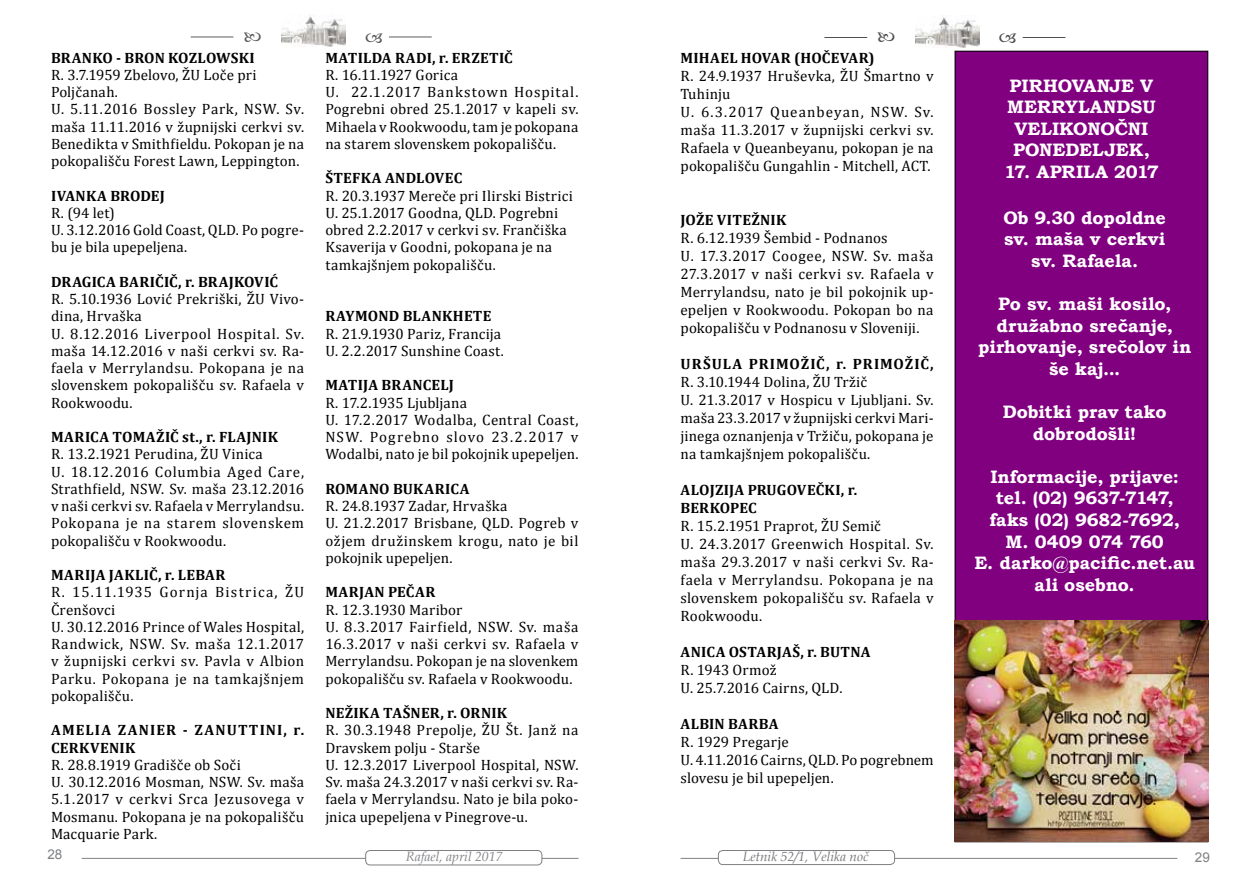
<style>
.page{position:relative;width:1259px;height:893px;background:#fff}
.page>*{position:absolute;margin:0;border:0;box-sizing:border-box;transform-origin:0 0}
.t1{font:700 18px/21.6px "Bookman Old Style";color:#fff;text-align:center}
.t2{font:15px/17.2px "Cambria";letter-spacing:.015em;color:#000}
.t3{font:700 15px/18px "Cambria";letter-spacing:.015em;color:#000}
.t4{font:700 15px/17.2px "Cambria";letter-spacing:.07em;color:#000}
.t5{font:700 15px "Cambria";letter-spacing:.065em;color:#000}
.t6{font:italic 13.5px "Book Antiqua";color:#77787b}
.t7{font:italic 13.5px "Book Antiqua";color:#828487}
.t8{font:13.5px "Arial";color:#7e8083}
</style>
<div class="page">
<hr style="left:680px;top:858px;width:497px;height:1px;background:#7e8083">
<div style="left:718px;top:850px;width:176px;height:14px;background:#fff;border-radius:4px"></div>
<div style="left:718px;top:850px;width:177px;height:15px;border:1px solid #7e8083;border-radius:4px"></div>
<hr style="left:82px;top:858px;width:496px;height:1px;background:#7e8083">
<div style="left:366px;top:850px;width:176px;height:15px;background:#fff;border-radius:4px"></div>
<div style="left:365px;top:850px;width:177px;height:15px;border:1px solid #7e8083;border-radius:4px"></div>
<img style="left:282px;top:15px;width:64px;height:32px">
<hr style="left:389px;top:37px;width:43px;height:1px;background:#000">
<hr style="left:191px;top:37px;width:42px;height:1px;background:#000">
<img style="left:915px;top:15px;width:64px;height:32px">
<hr style="left:1022px;top:37px;width:43px;height:1px;background:#000">
<hr style="left:824px;top:37px;width:43px;height:1px;background:#000">
<div style="left:955px;top:51px;width:252px;height:791px;background:#800080"></div>
<img style="left:955px;top:621px;width:253px;height:221px">
<p class="t3" style="left:51px;top:48px;width:205px">BRANKO - BRON KOZLOWSKI</p>
<p class="t2" style="left:51px;top:66px;width:255px">R. 3.7.1959 Zbelovo, ŽU Loče pri<br>Poljčanah.<br>U. 5.11.2016 Bossley Park, NSW. Sv. maša 11.11.2016 v župnijski cerkvi sv.<br>Benedikta v Smithfieldu. Pokopan je na pokopališču Forest Lawn, Leppington.</p>
<p class="t3" style="left:51px;top:186px;width:115px">IVANKA BRODEJ</p>
<p class="t2" style="left:51px;top:204px;width:255px">R. (94 let)<br>U. 3.12.2016 Gold Coast, QLD. Po pogre&shy;bu je bila upepeljena.</p>
<p class="t3" style="left:51px;top:272px;width:229px">DRAGICA BARIČIČ, r. BRAJKOVIĆ</p>
<p class="t2" style="left:51px;top:290px;width:255px">R. 5.10.1936 Lović Prekriški, ŽU Vivo&shy;dina, Hrvaška<br>U. 8.12.2016 Liverpool Hospital. Sv. maša 14.12.2016 v naši cerkvi sv. Ra&shy;faela v Merrylandsu. Pokopana je na slovenskem pokopališču sv. Rafaela v<br>Rookwoodu.</p>
<p class="t3" style="left:51px;top:428px;width:228px">MARICA TOMAŽIČ st., r. FLAJNIK</p>
<p class="t2" style="left:51px;top:446px;width:255px">R. 13.2.1921 Perudina, ŽU Vinica<br>U. 18.12.2016 Columbia Aged Care, Strathfield, NSW. Sv. maša 23.12.2016 v naši cerkvi sv. Rafaela v Merrylandsu.<br>Pokopana je na starem slovenskem pokopališču v Rookwoodu.</p>
<p class="t3" style="left:51px;top:566px;width:176px">MARIJA JAKLIČ, r. LEBAR</p>
<p class="t2" style="left:51px;top:584px;width:255px">R. 15.11.1935 Gornja Bistrica, ŽU<br>Črenšovci<br>U. 30.12.2016 Prince of Wales Hospital,<br>Randwick, NSW. Sv. maša 12.1.2017 v župnijski cerkvi sv. Pavla v Albion<br>Parku. Pokopana je na tamkajšnjem pokopališču.</p>
<p class="t4" style="left:51px;top:721px;width:255px">AMELIA ZANIER - ZANUTTINI, r.<br>CERKVENIK</p>
<p class="t2" style="left:51px;top:756px;width:255px">R. 28.8.1919 Gradišče ob Soči<br>U. 30.12.2016 Mosman, NSW. Sv. maša<br>5.1.2017 v cerkvi Srca Jezusovega v<br>Mosmanu. Pokopana je na pokopališču<br>Macquarie Park.</p>
<p class="t3" style="left:325px;top:48px;width:189px">MATILDA RADI, r. ERZETIČ</p>
<p class="t2" style="left:325px;top:66px;width:255px">R. 16.11.1927 Gorica<br>U. 22.1.2017 Bankstown Hospital.<br>Pogrebni obred 25.1.2017 v kapeli sv.<br>Mihaela v Rookwoodu, tam je pokopana na starem slovenskem pokopališču.</p>
<p class="t3" style="left:325px;top:169px;width:138px">ŠTEFKA ANDLOVEC</p>
<p class="t2" style="left:325px;top:187px;width:249px">R. 20.3.1937 Mereče pri Ilirski Bistrici U. 25.1.2017 Goodna, QLD. Pogrebni obred 2.2.2017 v cerkvi sv. Frančiška Ksaverija v Goodni, pokopana je na tamkajšnjem pokopališču.</p>
<p class="t3" style="left:325px;top:307px;width:168px">RAYMOND BLANKHETE</p>
<p class="t2" style="left:325px;top:325px;width:180px">R. 21.9.1930 Pariz, Francija<br>U. 2.2.2017 Sunshine Coast.</p>
<p class="t3" style="left:325px;top:376px;width:130px">MATIJA BRANCELJ</p>
<p class="t2" style="left:325px;top:394px;width:255px">R. 17.2.1935 Ljubljana<br>U. 17.2.2017 Wodalba, Central Coast, NSW. Pogrebno slovo 23.2.2017 v Wodalbi, nato je bil pokojnik upepeljen.</p>
<p class="t3" style="left:325px;top:479px;width:146px">ROMANO BUKARICA</p>
<p class="t2" style="left:325px;top:497px;width:255px">R. 24.8.1937 Zadar, Hrvaška<br>U. 21.2.2017 Brisbane, QLD. Pogreb v ožjem družinskem krogu, nato je bil pokojnik upepeljen.</p>
<p class="t3" style="left:325px;top:583px;width:111px">MARJAN PEČAR</p>
<p class="t2" style="left:325px;top:601px;width:255px">R. 12.3.1930 Maribor<br>U. 8.3.2017 Fairfield, NSW. Sv. maša 16.3.2017 v naši cerkvi sv. Rafaela v Merrylandsu. Pokopan je na slovenkem pokopališču sv. Rafaela v Rookwoodu.</p>
<p class="t3" style="left:325px;top:704px;width:183px">NEŽIKA TAŠNER, r. ORNIK</p>
<p class="t2" style="left:325px;top:722px;width:255px">R. 30.3.1948 Prepolje, ŽU Št. Janž na Dravskem polju - Starše<br>U. 12.3.2017 Liverpool Hospital, NSW.<br>Sv. maša 24.3.2017 v naši cerkvi sv. Ra&shy;faela v Merrylandsu. Nato je bila poko&shy;jnica upepeljena v Pinegrove-u.</p>
<p class="t3" style="left:680px;top:48px;width:195px">MIHAEL HOVAR (HOČEVAR)</p>
<p class="t2" style="left:680px;top:66px;width:255px;line-height:18px">R. 24.9.1937 Hruševka, ŽU Šmartno v<br>Tuhinju<br>U. 6.3.2017 Queanbeyan, NSW. Sv. maša 11.3.2017 v župnijski cerkvi sv.<br>Rafaela v Queanbeyanu, pokopan je na pokopališču Gungahlin - Mitchell, ACT.</p>
<p class="t3" style="left:680px;top:210px;width:107px">JOŽE VITEŽNIK</p>
<p class="t2" style="left:680px;top:228px;width:255px;line-height:18px">R. 6.12.1939 Šembid - Podnanos<br>U. 17.3.2017 Coogee, NSW. Sv. maša 27.3.2017 v naši cerkvi sv. Rafaela v Merrylandsu, nato je bil pokojnik up&shy;epeljen v Rookwoodu. Pokopan bo na pokopališču v Podnanosu v Sloveniji.</p>
<p class="t5" style="left:680px;top:353px;width:255px">URŠULA PRIMOŽIČ, r. PRIMOŽIČ,</p>
<p class="t2" style="left:680px;top:372px;width:255px;line-height:18px">R. 3.10.1944 Dolina, ŽU Tržič<br>U. 21.3.2017 v Hospicu v Ljubljani. Sv. maša 23.3.2017 v župnijski cerkvi Mari&shy;jinega oznanjenja v Tržiču, pokopana je na tamkajšnjem pokopališču.</p>
<p class="t3" style="left:680px;top:480px;width:178px">ALOJZIJA PRUGOVEČKI, r.<br>BERKOPEC</p>
<p class="t2" style="left:680px;top:516px;width:255px;line-height:18px">R. 15.2.1951 Praprot, ŽU Semič<br>U. 24.3.2017 Greenwich Hospital. Sv. maša 29.3.2017 v naši cerkvi Sv. Ra&shy;faela v Merrylandsu. Pokopana je na slovenskem pokopališču sv. Rafaela v<br>Rookwoodu.</p>
<p class="t3" style="left:680px;top:642px;width:192px">ANICA OSTARJAŠ, r. BUTNA</p>
<p class="t2" style="left:680px;top:660px;width:163px;line-height:18px">R. 1943 Ormož<br>U. 25.7.2016 Cairns, QLD.</p>
<p class="t3" style="left:680px;top:714px;width:100px">ALBIN BARBA</p>
<p class="t2" style="left:680px;top:732px;width:255px;line-height:18px">R. 1929 Pregarje<br>U. 4.11.2016 Cairns, QLD. Po pogrebnem slovesu je bil upepeljen.</p>
<p class="t1" style="left:1007px;top:74px;width:150px">PIRHOVANJE V<br>MERRYLANDSU<br>VELIKONOČNI<br>PONEDELJEK,</p>
<p class="t1" style="left:1004px;top:161px;width:156px">17. APRILA 2017</p>
<p class="t1" style="left:1003px;top:206px;width:164px">Ob 9.30 dopoldne sv. maša v cerkvi sv. Rafaela.</p>
<p class="t1" style="left:978px;top:293px;width:215px">Po sv. maši kosilo, družabno srečanje, pirhovanje, srečolov in še kaj...</p>
<p class="t1" style="left:1002px;top:401px;width:165px">Dobitki prav tako dobrodošli!</p>
<p class="t1" style="left:974px;top:466px;width:222px">Informacije, prijave: tel. (02) 9637-7147, faks (02) 9682-7692,<br>M. 0409 074 760<br>E. darko@pacific.net.au ali osebno.</p>
<p class="t8" style="left:47px;top:845px;width:17px">28</p>
<p class="t7" style="left:406px;top:847px;width:98px">Rafael, april 2017</p>
<p class="t6" style="left:743px;top:847px;width:127px">Letnik 52/1, Velika noč</p>
<p class="t8" style="left:1195px;top:848px;width:17px">29</p>
</div>
